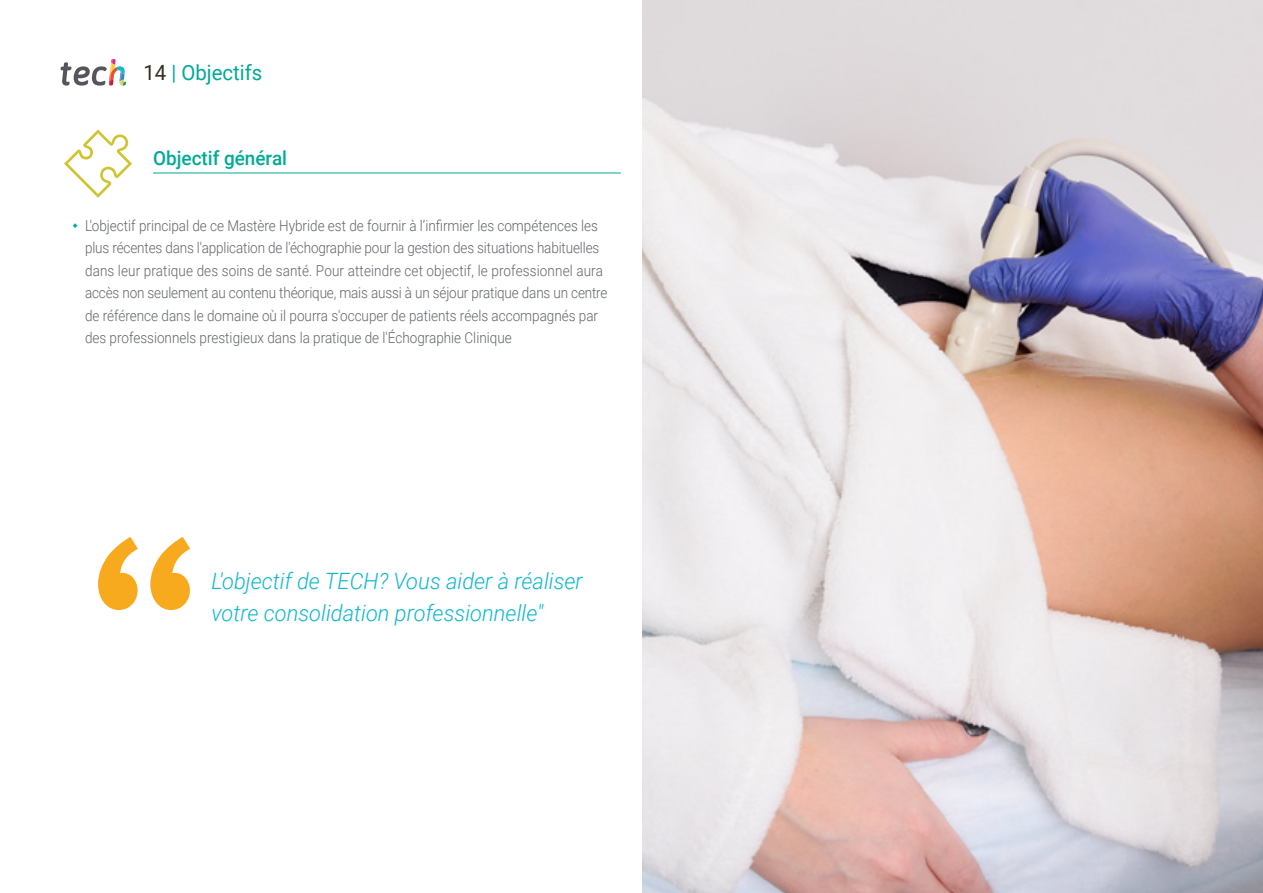
<style>
.page{position:relative;width:1263px;height:893px;background:#fff}
.page>*{position:absolute;margin:0;border:0;box-sizing:border-box;transform-origin:0 0}
.t1{font:italic 300 22.5px/31.5px "Roboto";color:#0fb6cf}
.t2{font:21px "Roboto";color:#00a996}
.t3{font:500 19.5px "Roboto";color:#00aa97}
.t4{font:300 15px/22.5px "Roboto";color:#61646a;scale:.9 1}
.s1{color:#312e20}
.s2{color:#00a997}
</style>
<div class="page">
<img style="left:642px;top:0;width:621px;height:893px">
<svg style="left:61px;top:59px;width:65px;height:27px"></svg>
<svg style="left:98px;top:537px;width:92px;height:73px"></svg>
<hr style="left:153px;top:173px;width:468px;height:1px;background:#00aa97">
<svg style="left:64px;top:130px;width:68px;height:68px"></svg>
<h2 class="t2" style="left:144px;top:57px;width:120px"><span class="s1">14</span> <span class="s2">|</span> Objectifs</h2>
<h3 class="t3" style="left:153px;top:144px;width:135px">Objectif général</h3>
<p class="t4" style="left:85px;top:213px;width:582px">L'objectif principal de ce Mastère Hybride est de fournir à l’infirmier les compétences les plus récentes dans l'application de l'échographie pour la gestion des situations habituelles dans leur pratique des soins de santé. Pour atteindre cet objectif, le professionnel aura accès non seulement au contenu théorique, mais aussi à un séjour pratique dans un centre de référence dans le domaine où il pourra s'occuper de patients réels accompagnés par des professionnels prestigieux dans la pratique de l'Échographie Clinique</p>
<h1 class="t1" style="left:211px;top:565px;width:373px">L'objectif de TECH? Vous aider à réaliser votre consolidation professionnelle"</h1>
</div>
